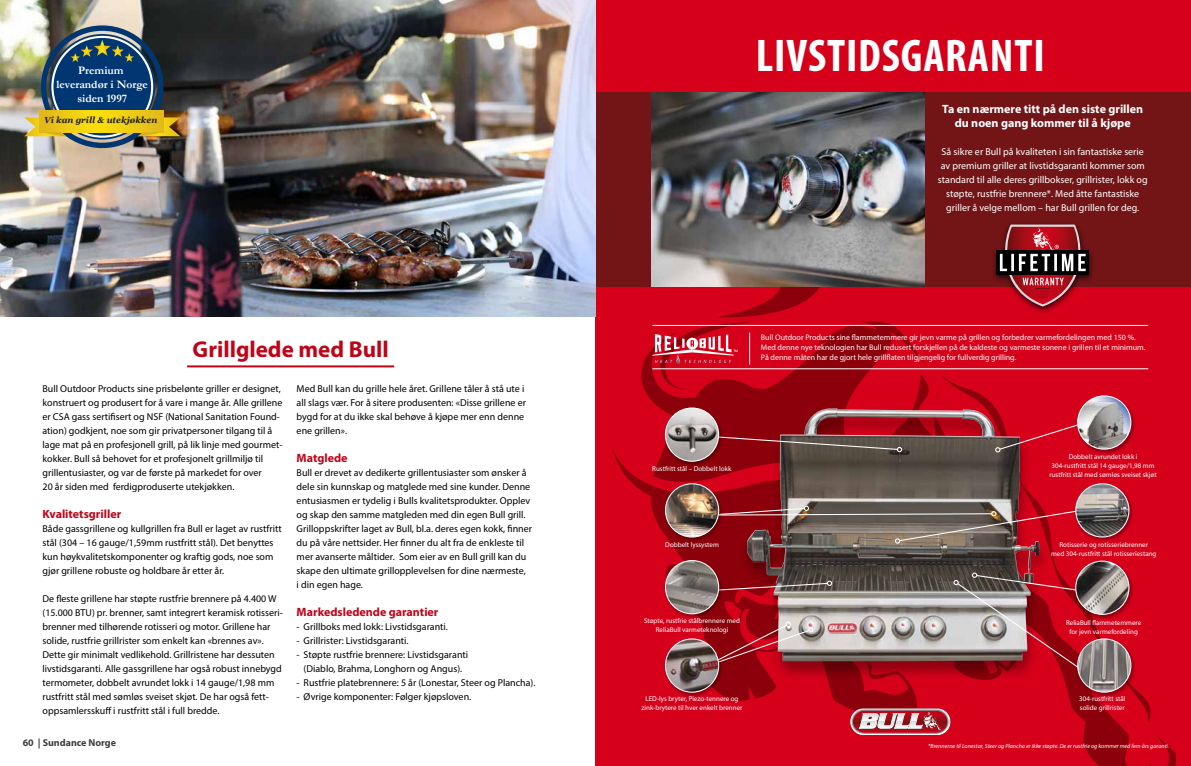
<style>
.page{position:relative;width:1191px;height:766px;background:#fff}
.page>*{position:absolute;margin:0;border:0;box-sizing:border-box;transform-origin:0 0}
.t1{font:700 condensed 46px "Myriad Pro";letter-spacing:.02em;color:#fff}
.t2{font:700 23px "Myriad Pro";color:#c00418}
.t3{font:700 12px/14px "Myriad Pro";color:#fff;text-align:center}
.t4{font:700 12px "Myriad Pro";color:#c00418}
.t5{font:700 11.5px/13.8px "Garamond";color:#fff;text-align:center}
.t6{font:11.4px "Myriad";color:#1b1c1c}
.t7{font:10px/14px "Myriad Pro";color:#000}
.t8{font:10px/14px "Myriad Pro";color:#fff;text-align:center}
.t9{font:700 10px "Myriad Pro";color:#3e3d40}
.t10{font:italic 700 8.7px "Georgia";color:#1b1c1c}
.t11{font:8px/10px "Myriad Pro";color:#fff}
.t12{font:7px/9px "Myriad Pro";color:#fff;text-align:center}
.t13{font:italic 6px "Myriad Pro";color:#fff}
</style>
<div class="page">
<div style="left:595px;top:0;width:596px;height:765px;background:#d6001a"></div>
<div style="left:591px;top:92px;width:600px;height:194px;background:#731416"></div>
<svg style="left:641px;top:321px;width:286px;height:53px"></svg>
<svg style="left:612px;top:374px;width:564px;height:391px"></svg>
<img style="left:0;top:0;width:595px;height:317px">
<img style="left:24px;top:25px;width:156px;height:123px">
<img style="left:651px;top:92px;width:273px;height:194px">
<div style="left:991px;top:222px;width:103px;height:93px;background:#000;opacity:.7"></div>
<div style="left:996px;top:251px;width:92px;height:24px;background:linear-gradient(to bottom,#000,#000)"></div>
<svg style="left:1000px;top:224px;width:85px;height:82px"></svg>
<div style="left:739px;top:408px;width:312px;height:273px;background:#000;opacity:.33"></div>
<img style="left:747px;top:408px;width:90px;height:74px">
<svg style="left:723px;top:435px;width:179px;height:17px;background:#764644"></svg>
<svg style="left:941px;top:375px;width:141px;height:100px"></svg>
<div style="left:1075px;top:394px;width:60px;height:61px;background:#000;opacity:.33"></div>
<img style="left:1077px;top:396px;width:53px;height:53px">
<div style="left:1077px;top:395px;width:54px;height:54px;border:1px solid #fff;border-radius:50%"></div>
<div style="left:663px;top:637px;width:60px;height:60px;background:#000;opacity:.33"></div>
<img style="left:665px;top:638px;width:53px;height:54px;border-radius:27px">
<div style="left:665px;top:638px;width:54px;height:54px;border:1px solid #fff;border-radius:50%"></div>
<div style="left:663px;top:482px;width:60px;height:60px;background:#000;opacity:.33"></div>
<img style="left:665px;top:483px;width:53px;height:54px;border-radius:27px">
<div style="left:665px;top:483px;width:54px;height:54px;border:1px solid #fff;border-radius:50%"></div>
<div style="left:663px;top:559px;width:60px;height:60px;background:#000;opacity:.33"></div>
<img style="left:665px;top:560px;width:53px;height:53px;border-radius:27px">
<div style="left:665px;top:560px;width:54px;height:54px;border:1px solid #fff;border-radius:50%"></div>
<div style="left:663px;top:406px;width:60px;height:61px;background:#000;opacity:.33"></div>
<img style="left:665px;top:408px;width:53px;height:53px;border-radius:27px">
<div style="left:665px;top:407px;width:54px;height:54px;border:1px solid #fff;border-radius:50%"></div>
<hr style="left:652px;top:368px;width:496px;height:1px;background:#fff">
<svg style="left:652px;top:212px;width:202px;height:177px"></svg>
<hr style="left:652px;top:325px;width:496px;height:1px;background:#fff">
<hr style="left:187px;top:365px;width:207px;height:2px;background:#c00418">
<svg style="left:712px;top:482px;width:440px;height:252px"></svg>
<p class="t5" style="left:57px;top:64px;width:93px">Premium leverandør i Norge siden 1997</p>
<p class="t6" style="left:71px;top:115px;width:64px">Vi feirer 20 år</p>
<p class="t10" style="left:44px;top:115px;width:115px">Vi kan grill &amp; utekjøkken</p>
<h2 class="t2" style="left:193px;top:334px;width:198px">Grillglede med Bull</h2>
<p class="t7" style="left:43px;top:381px;width:241px">Bull Outdoor Products sine prisbelønte griller er designet, konstruert og produsert for å vare i mange år. Alle grillene er CSA gass sertifisert og NSF (National Sanitation Found&shy;ation) godkjent, noe som gir privatpersoner tilgang til å lage mat på en profesjonell grill, på lik linje med gourmet&shy;kokker. Bull så behovet for et profesjonelt grillmiljø til grillentusiaster, og var de første på markedet for over<br>20 år siden med ferdigproduserte utekjøkken.</p>
<p class="t4" style="left:43px;top:505px;width:80px">Kvalitetsgriller</p>
<p class="t7" style="left:43px;top:521px;width:241px">Både gassgrillene og kullgrillen fra Bull er laget av rustfritt stål (304 – 16 gauge/1,59mm rustfritt stål). Det benyttes kun høykvalitetskomponenter og kraftig gods, noe som gjør grillene robuste og holdbare år etter år.</p>
<p class="t7" style="left:43px;top:591px;width:242px">De fleste grillene har støpte rustfrie brennere på 4.400 W (15.000 BTU) pr. brenner, samt integrert keramisk rotisseri&shy;brenner med tilhørende rotisseri og motor. Grillene har solide, rustfrie grillrister som enkelt kan «brennes av».<br>Dette gir minimalt vedlikehold. Grillristene har dessuten livstidsgaranti. Alle gassgrillene har også robust innebygd termometer, dobbelt avrundet lokk i 14 gauge/1,98 mm rustfritt stål med sømløs sveiset skjøt. De har også fett&shy;oppsamlersskuff i rustfritt stål i full bredde.</p>
<p class="t7" style="left:297px;top:381px;width:231px">Med Bull kan du grille hele året. Grillene tåler å stå ute i all slags vær. For å sitere produsenten: «Disse grillene er bygd for at du ikke skal behøve å kjøpe mer enn denne ene grillen».</p>
<p class="t4" style="left:297px;top:449px;width:52px">Matglede</p>
<p class="t7" style="left:297px;top:465px;width:237px">Bull er drevet av dedikerte grillentusiaster som ønsker å dele sin kunnskap og matglede med sine kunder. Denne entusiasmen er tydelig i Bulls kvalitetsprodukter. Opplev og skap den samme matgleden med din egen Bull grill.<br>Grilloppskrifter laget av Bull, bl.a. deres egen kokk, finner du på våre nettsider. Her finner du alt fra de enkleste til mer avanserte måltider. Som eier av en Bull grill kan du skape den ultimate grillopplevelsen for dine nærmeste,<br>i din egen hage.</p>
<p class="t4" style="left:297px;top:603px;width:143px">Markedsledende garantier</p>
<p class="t7" style="left:297px;top:619px;width:153px">- Grillboks med lokk: Livstidsgaranti.</p>
<p class="t7" style="left:297px;top:633px;width:113px">- Grillrister: Livstidsgaranti.</p>
<p class="t7" style="left:297px;top:647px;width:173px;text-align:center">- Støpte rustfrie brennere: Livstidsgaranti (Diablo, Brahma, Longhorn og Angus).</p>
<p class="t7" style="left:297px;top:675px;width:240px">- Rustfrie platebrennere: 5 år (Lonestar, Steer og Plancha).</p>
<p class="t7" style="left:297px;top:689px;width:176px">- Øvrige komponenter: Følger kjøpsloven.</p>
<h1 class="t1" style="left:755px;top:27px;width:290px">LIVSTIDSGARANTI</h1>
<p class="t3" style="left:942px;top:101px;width:202px">Ta en nærmere titt på den siste grillen du noen gang kommer til å kjøpe</p>
<p class="t8" style="left:938px;top:144px;width:211px">Så sikre er Bull på kvaliteten i sin fantastiske serie av premium griller at livstidsgaranti kommer som standard til alle deres grillbokser, grillrister, lokk og støpte, rustfrie brennere*. Med åtte fantastiske griller å velge mellom – har Bull grillen for deg.</p>
<p class="t11" style="left:761px;top:332px;width:386px">Bull Outdoor Products sine flammetemmere gir jevn varme på grillen og forbedrer varmefordelingen med 150 %.<br>Med denne nye teknologien har Bull redusert forskjellen på de kaldeste og varmeste sonene i grillen til et minimum.<br>På denne måten har de gjort hele grillflaten tilgjengelig for fullverdig grilling.</p>
<p class="t12" style="left:652px;top:464px;width:81px">Rustfritt stål – Dobbelt lokk</p>
<p class="t12" style="left:1049px;top:452px;width:109px">Dobbelt avrundet lokk i<br>304-rustfritt stål 14 gauge/1,98 mm rustfritt stål med sømløs sveiset skjøt</p>
<p class="t12" style="left:665px;top:539px;width:55px">Dobbelt lyssystem</p>
<p class="t12" style="left:1051px;top:539px;width:107px">Rotisserie og rotisseriebrenner<br>med 304-rustfritt stål rotisseriestang</p>
<p class="t12" style="left:644px;top:616px;width:97px">Støpte, rustfrie stålbrennere med<br>ReliaBull varmeteknologi</p>
<p class="t12" style="left:1066px;top:617px;width:77px">ReliaBull flammetemmere for jevn varmefordeling</p>
<p class="t12" style="left:641px;top:694px;width:102px">LED-lys bryter, Piezo-tennere og zink-brytere til hver enkelt brenner</p>
<p class="t12" style="left:1079px;top:694px;width:48px;text-align:left">304-rustfritt stål solide grillrister</p>
<p class="t9" style="left:23px;top:735px;width:95px">60 | Sundance Norge</p>
<p class="t13" style="left:928px;top:741px;width:243px">*Brennerne til Lonestar, Steer og Plancha er ikke støpte. De er rustfrie og kommer med fem års garanti.</p>
</div>
